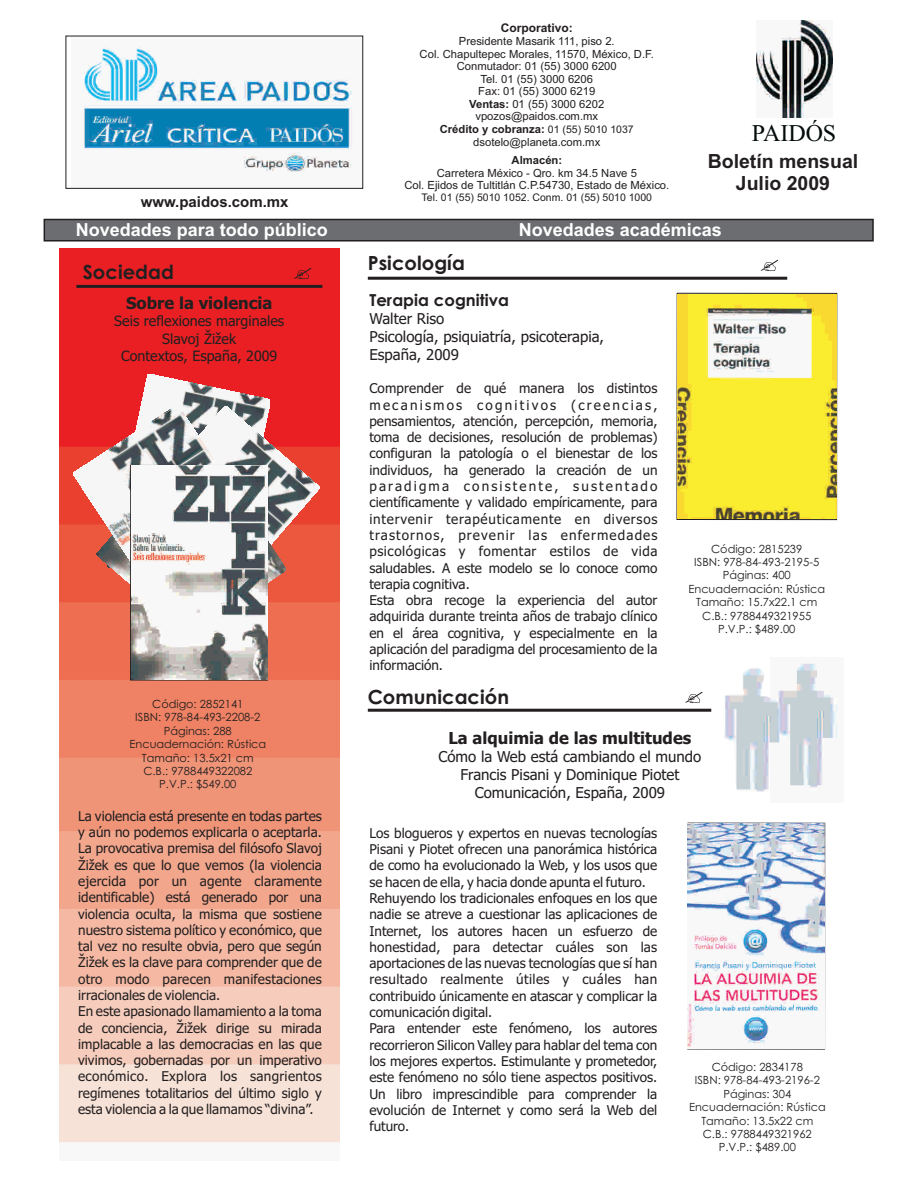
<style>
.page{position:relative;width:918px;height:1188px;background:#fff}
.page>*{position:absolute;margin:0;border:0;box-sizing:border-box;transform-origin:0 0}
.t1{font:24px "Times New Roman";color:#050c0c}
.t2{font:700 19.5px "Century Gothic";color:#231f20}
.t3{font:700 19.5px/21.8px "Arial";color:#231f20;text-align:center}
.t4{font:700 18px "Arial";color:#fff}
.t5{font:700 16.5px "Tahoma";color:#231f20}
.t6{font:700 16.5px "Century Gothic";color:#231f20}
.t7{font:15px/18.1px "Tahoma";color:#231f20}
.t8{font:700 15px "Arial";color:#231f20}
.t9{font:14.25px/17.2px "Tahoma";color:#231f20;text-align:center}
.t10{font:13.5px/16.4px "Tahoma";color:#231f20}
.t11{font:700 12px "Arial";color:#231f20}
.t12{font:11.25px/13.4px "Century Gothic";color:#231f20;text-align:center}
.t13{font:11.25px/12.6px "Arial";color:#231f20;text-align:center}
.t14{font:700 11.25px "Arial";color:#231f20}
.t15{font:10.5px "Arial";color:#231f20}
.s1{font-weight:700}
.s2{font-size:10.5px}
</style>
<div class="page">
<svg style="left:43px;top:218px;width:831px;height:24px;background:#6a6a6d"></svg>
<img style="left:756px;top:21px;width:77px;height:96px">
<img style="left:84px;top:47px;width:269px;height:125px">
<div style="left:66px;top:36px;width:297px;height:153px;border:1px solid #231f20"></div>
<img style="left:59px;top:248px;width:280px;height:895px">
<hr style="left:368px;top:277px;width:419px;height:3px;background:#231f20">
<svg style="left:294px;top:268px;width:17px;height:11px"></svg>
<hr style="left:76px;top:285px;width:246px;height:3px;background:#231f20">
<svg style="left:760px;top:260px;width:18px;height:11px"></svg>
<hr style="left:368px;top:709px;width:343px;height:3px;background:#231f20">
<svg style="left:685px;top:692px;width:17px;height:11px"></svg>
<img style="left:107px;top:374px;width:163px;height:31px">
<img style="left:677px;top:294px;width:159px;height:224px">
<img style="left:688px;top:823px;width:136px;height:225px">
<img style="left:285px;top:406px;width:35px;height:231px">
<img style="left:73px;top:405px;width:212px;height:233px">
<img style="left:131px;top:465px;width:136px;height:215px">
<img style="left:779px;top:663px;width:59px;height:125px">
<img style="left:724px;top:668px;width:55px;height:124px">
<p class="t8" style="left:141px;top:196px;width:149px">www.paidos.com.mx</p>
<h3 class="t4" style="left:76px;top:223px;width:254px">Novedades para todo público</h3>
<h2 class="t2" style="left:83px;top:264px;width:93px">Sociedad</h2>
<p class="t5" style="left:126px;top:296px;width:148px">Sobre la violencia</p>
<p class="t9" style="left:114px;top:314px;width:172px">Seis reflexiones marginales<br>Slavoj Žižek<br>Contextos, España, 2009</p>
<p class="t12" style="left:130px;top:698px;width:138px">Código: 2852141<br>ISBN: 978-84-493-2208-2<br>Páginas: 288<br>Encuadernación: Rústica<br>Tamaño: 13.5x21 cm<br>C.B.: 9788449322082<br>P.V.P.: $549.00</p>
<p class="t10" style="left:78px;top:809px;width:245px">La violencia está presente en todas partes y aún no podemos explicarla o aceptarla.<br>La provocativa premisa del filósofo Slavoj Žižek es que lo que vemos (la violencia ejercida por un agente claramente identificable) está generado por una violencia oculta, la misma que sostiene nuestro sistema político y económico, que tal vez no resulte obvia, pero que según Žižek es la clave para comprender que de otro modo parecen manifestaciones irracionales de violencia.<br>En este apasionado llamamiento a la toma de conciencia, Žižek dirige su mirada implacable a las democracias en las que vivimos, gobernadas por un imperativo económico. Explora los sangrientos regímenes totalitarios del último siglo y esta violencia a la que llamamos “divina”.</p>
<p class="t11" style="left:501px;top:24px;width:73px">Corporativo:</p>
<p class="t13" style="left:420px;top:36px;width:236px">Presidente Masarik 111, piso 2.<br>Col. Chapultepec Morales, 11570, México, D.F.<br>Conmutador: 01 (55) 3000 6200<br>Tel. 01 (55) 3000 6206<br>Fax: 01 (55) 3000 6219<br><span class="s1">Ventas:</span> 01 (55) 3000 6202 vpozos@paidos.com.mx<br><span class="s1">Crédito y cobranza:</span> <span class="s2">01 (55) 5010 1037 </span>dsotelo@planeta.com.mx</p>
<p class="t14" style="left:512px;top:156px;width:52px">Almacén:</p>
<p class="t13" style="left:404px;top:168px;width:266px">Carretera México - Qro. km 34.5 Nave 5<br>Col. Ejidos de Tultitlán C.P.54730, Estado de México.</p>
<p class="t15" style="left:422px;top:194px;width:232px">Tel. 01 (55) 5010 1052. Conm. 01 (55) 5010 1000</p>
<h1 class="t1" style="left:752px;top:124px;width:86px">PAIDÓS</h1>
<h2 class="t3" style="left:708px;top:152px;width:152px">Boletín mensual<br>Julio 2009</h2>
<h2 class="t2" style="left:368px;top:256px;width:99px">Psicología</h2>
<h3 class="t4" style="left:519px;top:223px;width:205px">Novedades académicas</h3>
<p class="t6" style="left:369px;top:293px;width:141px">Terapia cognitiva</p>
<p class="t7" style="left:369px;top:311px;width:236px">Walter Riso<br>Psicología, psiquiatría, psicoterapia,<br>España, 2009</p>
<p class="t10" style="left:369px;top:381px;width:290px">Comprender de qué manera los distintos mecanismos cognitivos (creencias, pensamientos, atención, percepción, memoria, toma de decisiones, resolución de problemas) configuran la patología o el bienestar de los individuos, ha generado la creación de un paradigma consistente, sustentado científicamente y validado empíricamente, para intervenir terapéuticamente en diversos trastornos, prevenir las enfermedades psicológicas y fomentar estilos de vida saludables. A este modelo se lo conoce como terapia cognitiva.<br>Esta obra recoge la experiencia del autor adquirida durante treinta años de trabajo clínico en el área cognitiva, y especialmente en la aplicación del paradigma del procesamiento de la información.</p>
<h2 class="t2" style="left:368px;top:690px;width:143px">Comunicación</h2>
<p class="t12" style="left:688px;top:543px;width:138px">Código: 2815239<br>ISBN: 978-84-493-2195-5<br>Páginas: 400<br>Encuadernación: Rústica<br>Tamaño: 15.7x22.1 cm<br>C.B.: 9788449321955<br>P.V.P.: $489.00</p>
<p class="t5" style="left:448px;top:731px;width:244px">La alquimia de las multitudes</p>
<p class="t7" style="left:438px;top:749px;width:264px;text-align:center">Cómo la Web está cambiando el mundo<br>Francis Pisani y Dominique Piotet<br>Comunicación, España, 2009</p>
<p class="t10" style="left:369px;top:826px;width:289px">Los blogueros y expertos en nuevas tecnologías Pisani y Piotet ofrecen una panorámica histórica de como ha evolucionado la Web, y los usos que se hacen de ella, y hacia donde apunta el futuro.<br>Rehuyendo los tradicionales enfoques en los que nadie se atreve a cuestionar las aplicaciones de Internet, los autores hacen un esfuerzo de honestidad, para detectar cuáles son las aportaciones de las nuevas tecnologías que sí han resultado realmente útiles y cuáles han contribuido únicamente en atascar y complicar la comunicación digital.<br>Para entender este fenómeno, los autores recorrieron Silicon Valley para hablar del tema con los mejores expertos. Estimulante y prometedor, este fenómeno no sólo tiene aspectos positivos.<br>Un libro imprescindible para comprender la evolución de Internet y como será la Web del futuro.</p>
<p class="t12" style="left:689px;top:1061px;width:138px">Código: 2834178<br>ISBN: 978-84-493-2196-2<br>Páginas: 304<br>Encuadernación: Rústica<br>Tamaño: 13.5x22 cm<br>C.B.: 9788449321962<br>P.V.P.: $489.00</p>
</div>
